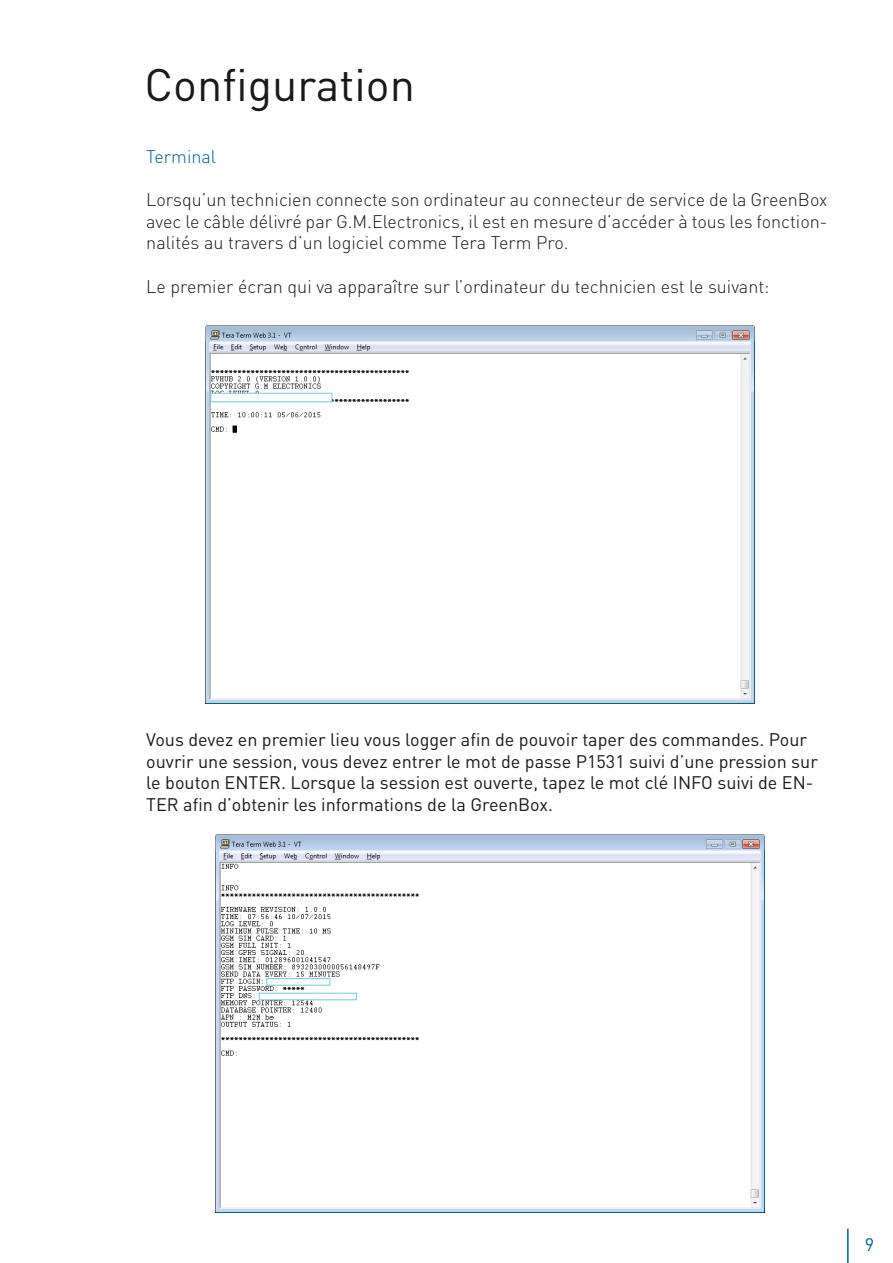
<style>
.page{position:relative;width:893px;height:1263px;background:#fff}
.page>*{position:absolute;margin:0;border:0;box-sizing:border-box;transform-origin:0 0}
.t1{font:45px "DIN";color:#191919}
.t2{font:300 18px/21.6px "DIN";color:#191919;text-align:justify}
.t3{font:18px/21.6px "DIN";color:#191919}
.t4{font:300 18px "DIN";color:#006184}
.t5{font:18px "DIN";color:#006184}
</style>
<div class="page">
<hr style="left:847px;top:1229px;width:2px;height:34px;background:#006184">
<img style="left:205px;top:326px;width:550px;height:378px">
<img style="left:215px;top:834px;width:550px;height:378px">
<div style="left:259px;top:993px;width:98px;height:7px;background:#fff;border:1px solid #6fccdc"></div>
<div style="left:211px;top:393px;width:121px;height:9px;background:#fff;border:1px solid #6fccdc"></div>
<div style="left:267px;top:978px;width:63px;height:7px;background:#fff;border:1px solid #6fccdc"></div>
<h1 class="t1" style="left:145px;top:57px;width:272px">Configuration</h1>
<p class="t4" style="left:146px;top:145px;width:71px">Terminal</p>
<p class="t2" style="left:146px;top:189px;width:683px">Lorsqu’un technicien connecte son ordinateur au connecteur de service de la GreenBox avec le câble délivré par G.M.Electronics, il est en mesure d’accéder à tous les fonction&shy;nalités au travers d’un logiciel comme Tera Term Pro.</p>
<p class="t2" style="left:146px;top:275px;width:625px">Le premier écran qui va apparaître sur l’ordinateur du technicien est le suivant:</p>
<p class="t3" style="left:146px;top:729px;width:673px">Vous devez en premier lieu vous logger afin de pouvoir taper des commandes. Pour ouvrir une session, vous devez entrer le mot de passe P1531 suivi d’une pression sur le bouton ENTER. Lorsque la session est ouverte, tapez le mot clé INFO suivi de EN-TER afin d’obtenir les informations de la GreenBox.</p>
<p class="t5" style="left:865px;top:1233px;width:11px">9</p>
</div>
